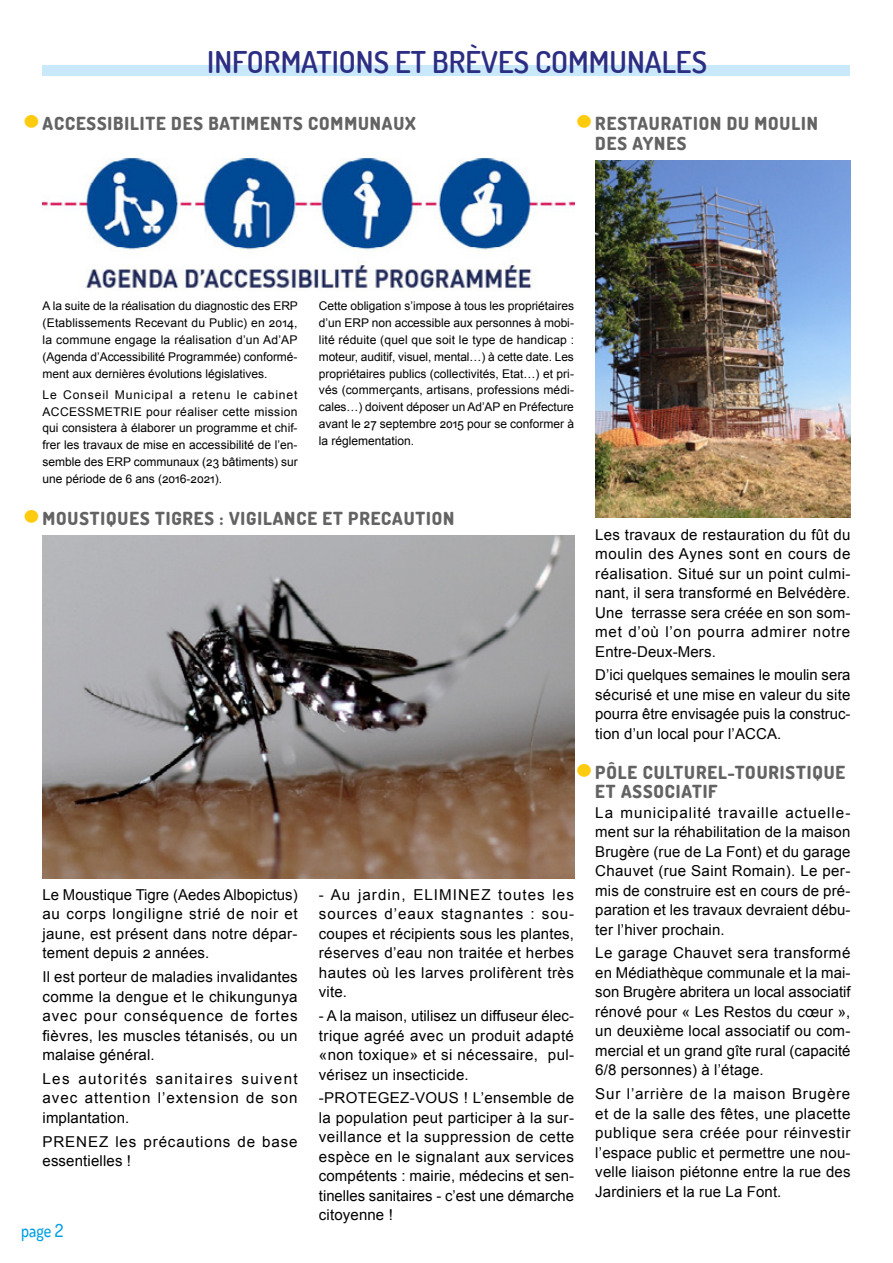
<style>
.page{position:relative;width:893px;height:1263px;background:#fff}
.page>*{position:absolute;margin:0;border:0;box-sizing:border-box;transform-origin:0 0}
.t1{font:600 30px "Dosis";color:#2c2e83}
.t2{font:800 18px/19.5px "Dosis";letter-spacing:.05em;color:#646363}
.t3{font:500 18px "Dosis";color:#009fe3;scale:.9 1}
.t4{font:15px/19.5px "Arial";letter-spacing:.01em;color:#000;text-align:justify}
.t5{font:15px/19.5px "Arial";letter-spacing:.06em;color:#000}
.t6{font:12px/16.8px "Arial";color:#000;text-align:justify}
.s1{font-size:48px;color:#fecb0f}
</style>
<div class="page">
<div style="left:43px;top:65px;width:807px;height:10px;background:#c9e9fb"></div>
<img style="left:43px;top:158px;width:531px;height:133px">
<img style="left:43px;top:535px;width:531px;height:343px">
<img style="left:595px;top:161px;width:255px;height:357px">
<h1 class="t1" style="left:207px;top:43px;width:501px">INFORMATIONS ET BRÈVES COMMUNALES</h1>
<p class="t2" style="left:23px;top:113px;width:394px"><span class="s1">•</span> ACCESSIBILITE DES BATIMENTS COMMUNAUX</p>
<p class="t2" style="left:595px;top:113px;width:224px;text-indent:-19px"><span class="s1">•</span> RESTAURATION DU MOULIN<br>DES AYNES</p>
<p class="t6" style="left:43px;top:297px;width:257px">A la suite de la réalisation du diagnostic des ERP (Etablissements Recevant du Public) en 2014, la commune engage la réalisation d’un Ad’AP (Agenda d’Accessibilité Programmée) conformé&shy;ment aux dernières évolutions législatives.</p>
<p class="t6" style="left:43px;top:386px;width:257px">Le Conseil Municipal a retenu le cabinet ACCESSMETRIE pour réaliser cette mission qui consistera à élaborer un programme et chif&shy;frer les travaux de mise en accessibilité de l’en&shy;semble des ERP communaux (23 bâtiments) sur une période de 6 ans (2016-2021).</p>
<p class="t6" style="left:319px;top:297px;width:257px">Cette obligation s’impose à tous les propriétaires d’un ERP non accessible aux personnes à mobi&shy;lité réduite (quel que soit le type de handicap : moteur, auditif, visuel, mental…) à cette date. Les propriétaires publics (collectivités, Etat…) et pri&shy;vés (commerçants, artisans, professions médi&shy;cales…) doivent déposer un Ad’AP en Préfecture avant le 27 septembre 2015 pour se conformer à la réglementation.</p>
<p class="t2" style="left:23px;top:508px;width:433px"><span class="s1">•</span> MOUSTIQUES TIGRES : VIGILANCE ET PRECAUTION</p>
<p class="t4" style="left:595px;top:524px;width:257px">Les travaux de restauration du fût du moulin des Aynes sont en cours de réalisation. Situé sur un point culmi&shy;nant, il sera transformé en Belvédère.<br>Une terrasse sera créée en son som&shy;met d’où l’on pourra admirer notre Entre-Deux-Mers.</p>
<p class="t4" style="left:595px;top:665px;width:257px">D’ici quelques semaines le moulin sera sécurisé et une mise en valeur du site pourra être envisagée puis la construc&shy;tion d’un local pour l’ACCA.</p>
<p class="t4" style="left:43px;top:885px;width:257px">Le Moustique Tigre (Aedes Albopictus) au corps longiligne strié de noir et jaune, est présent dans notre dépar&shy;tement depuis 2 années.</p>
<p class="t4" style="left:43px;top:967px;width:257px">Il est porteur de maladies invalidantes comme la dengue et le chikungunya avec pour conséquence de fortes fièvres, les muscles tétanisés, ou un malaise général.</p>
<p class="t4" style="left:43px;top:1069px;width:257px">Les autorités sanitaires suivent avec attention l’extension de son implantation.</p>
<p class="t5" style="left:43px;top:1131px;width:257px">PRENEZ les précautions de base essentielles !</p>
<p class="t3" style="left:21px;top:1219px;width:48px">page 2</p>
<p class="t2" style="left:595px;top:762px;width:251px;text-indent:-19px"><span class="s1">•</span> PÔLE CULTUREL-TOURISTIQUE<br>ET ASSOCIATIF</p>
<p class="t4" style="left:595px;top:802px;width:257px">La municipalité travaille actuelle&shy;ment sur la réhabilitation de la maison Brugère (rue de La Font) et du garage Chauvet (rue Saint Romain). Le per&shy;mis de construire est en cours de pré&shy;paration et les travaux devraient débu&shy;ter l’hiver prochain.</p>
<p class="t4" style="left:595px;top:943px;width:257px">Le garage Chauvet sera transformé en Médiathèque communale et la mai&shy;son Brugère abritera un local associatif rénové pour « Les Restos du cœur », un deuxième local associatif ou com&shy;mercial et un grand gîte rural (capacité 6/8 personnes) à l’étage.</p>
<p class="t4" style="left:595px;top:1084px;width:257px">Sur l’arrière de la maison Brugère et de la salle des fêtes, une placette publique sera créée pour réinvestir l’espace public et permettre une nou&shy;velle liaison piétonne entre la rue des Jardiniers et la rue La Font.</p>
<p class="t4" style="left:319px;top:885px;width:257px">- Au jardin, ELIMINEZ toutes les sources d’eaux stagnantes : sou&shy;coupes et récipients sous les plantes, réserves d’eau non traitée et herbes hautes où les larves prolifèrent très vite.</p>
<p class="t4" style="left:319px;top:1006px;width:257px">- A la maison, utilisez un diffuseur élec&shy;trique agréé avec un produit adapté «non toxique» et si nécessaire, pul&shy;vérisez un insecticide.</p>
<p class="t4" style="left:319px;top:1088px;width:257px">-PROTEGEZ-VOUS ! L’ensemble de la population peut participer à la sur&shy;veillance et la suppression de cette espèce en le signalant aux services compétents : mairie, médecins et sen&shy;tinelles sanitaires - c’est une démarche citoyenne !</p>
</div>
